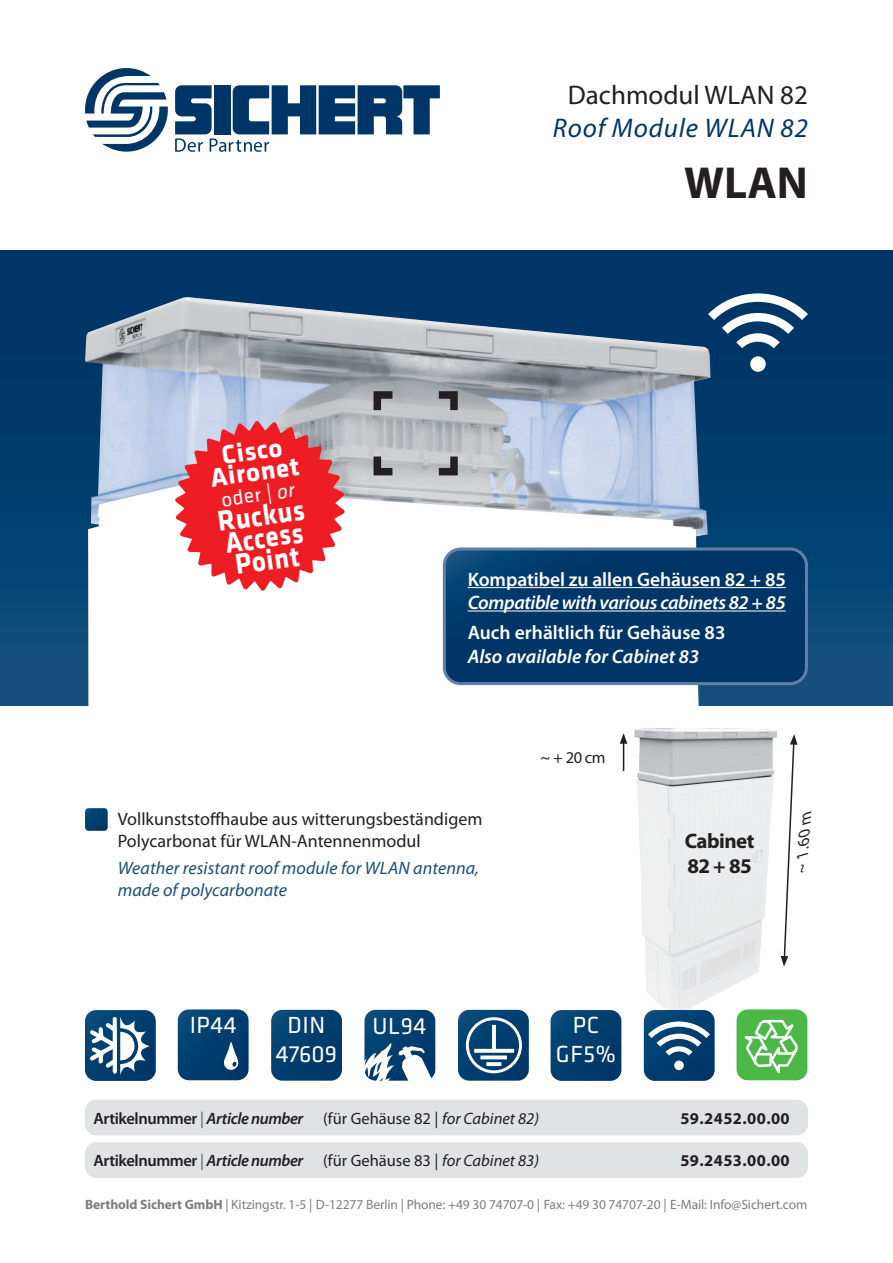
<style>
.page{position:relative;width:893px;height:1263px;background:#fff}
.page>*{position:absolute;margin:0;border:0;box-sizing:border-box;transform-origin:0 0}
.t1{font:700 45px "Myriad Pro";color:#231f20}
.t2{font:700 29.7px/22.5px "Klavika";color:#fff;scale:.91 1}
.t3{font:italic 27px "Myriad Pro";letter-spacing:.03em;color:#003667}
.t4{font:27px "Myriad Pro";color:#231f20}
.t5{font:700 27px/21px "Klavika";color:#fff;text-align:center}
.t6{font:24.15px/29px "Klavika";letter-spacing:.025em;color:#fff;text-align:center}
.t7{font:24.15px/29px "Klavika";color:#fff;text-align:center}
.t8{font:700 21px/25.2px "Myriad Pro";letter-spacing:-.025em;color:#231f20}
.t9{font:21px "Klavika";color:#fff}
.t10{font:600 19.5px "Myriad Pro";letter-spacing:-.005em;color:#fff}
.t11{font:italic 600 19.5px "Myriad Pro";letter-spacing:-.02em;color:#fff}
.t12{font:italic 600 19.5px "Myriad Pro";color:#fff}
.t13{font:18px/21.6px "Myriad Pro";color:#231f20}
.t14{font:italic 18px/21.6px "Myriad Pro";letter-spacing:.005em;color:#164f7e}
.t15{font:16.5px "Myriad Pro";color:#231f20}
.t16{font:700 16.5px "Myriad Pro";letter-spacing:.025em;color:#231f20}
.t17{font:italic 16.5px "Myriad Pro";color:#231f20}
.t18{font:13.5px "Myriad Pro";letter-spacing:-.005em;color:#7c7d83}
.s1{font-style:italic}
.s2{font-weight:600}
.s3{color:#636366}
.s4{font-weight:600;font-style:italic}
.s5{font-weight:700}
</style>
<div class="page">
<div style="left:0;top:251px;width:893px;height:455px;background:linear-gradient(to bottom,#003162,#0f4f7e)"></div>
<img style="left:85px;top:297px;width:625px;height:409px">
<svg style="left:88px;top:485px;width:619px;height:286px"></svg>
<div style="left:750px;top:356px;width:16px;height:16px;background:#fff;border-radius:50%"></div>
<svg style="left:708px;top:293px;width:100px;height:55px"></svg>
<svg style="left:370px;top:449px;width:30px;height:30px"></svg>
<svg style="left:431px;top:449px;width:30px;height:30px"></svg>
<svg style="left:431px;top:387px;width:30px;height:31px"></svg>
<svg style="left:370px;top:387px;width:30px;height:31px"></svg>
<hr style="left:623px;top:741px;width:1px;height:30px;background:#231f20">
<svg style="left:620px;top:733px;width:7px;height:11px"></svg>
<img style="left:634px;top:728px;width:143px;height:43px">
<svg style="left:444px;top:549px;width:362px;height:135px;background:#023869"></svg>
<div style="left:443px;top:547px;width:365px;height:138px;border:3px solid #6180a7;border-radius:16px"></div>
<hr style="left:468px;top:587px;width:318px;height:1px;background:#fff">
<hr style="left:468px;top:610px;width:318px;height:1px;background:#fff">
<div style="left:736px;top:1009px;width:71px;height:71px;background:#4cb848;border-radius:11px"></div>
<svg style="left:551px;top:1010px;width:70px;height:71px;background:#064271"></svg>
<svg style="left:271px;top:1010px;width:71px;height:71px;background:#084372"></svg>
<svg style="left:458px;top:1010px;width:71px;height:71px;background:#18507b"></svg>
<div style="left:466px;top:1017px;width:56px;height:56px;border:3px solid #fff;border-radius:50%"></div>
<svg style="left:492px;top:1025px;width:4px;height:24px"></svg>
<svg style="left:474px;top:1049px;width:40px;height:4px"></svg>
<svg style="left:480px;top:1055px;width:27px;height:4px"></svg>
<svg style="left:486px;top:1062px;width:15px;height:4px"></svg>
<svg style="left:364px;top:1010px;width:72px;height:71px"></svg>
<svg style="left:85px;top:808px;width:23px;height:23px"></svg>
<svg style="left:85px;top:1010px;width:71px;height:71px"></svg>
<svg style="left:178px;top:1009px;width:71px;height:71px;background:#144d79"></svg>
<svg style="left:635px;top:734px;width:164px;height:347px"></svg>
<svg style="left:169px;top:415px;width:181px;height:181px"></svg>
<svg style="left:85px;top:68px;width:83px;height:84px"></svg>
<svg style="left:175px;top:85px;width:265px;height:67px"></svg>
<div style="left:85px;top:1100px;width:723px;height:35px;background:#e1e2e4;border-radius:11px"></div>
<div style="left:85px;top:1142px;width:723px;height:36px;background:#e1e2e4;border-radius:11px"></div>
<h3 class="t4" style="left:568px;top:79px;width:241px">Dachmodul WLAN 82</h3>
<h3 class="t3" style="left:553px;top:111px;width:256px">Roof Module WLAN 82</h3>
<h3 class="t5" style="left:206px;top:447px;width:91px;rotate:-8deg">Cisco<br>Aironet</h3>
<p class="t9" style="left:220px;top:489px;width:76px;rotate:-8deg">oder | <span class="s1">or</span></p>
<h2 class="t2" style="left:216px;top:511px;width:98px;rotate:-8deg">Ruckus<br>Access<br>Point</h2>
<h1 class="t1" style="left:684px;top:154px;width:125px">WLAN</h1>
<p class="t10" style="left:468px;top:567px;width:320px">Kompatibel zu allen Gehäusen 82 + 85</p>
<p class="t11" style="left:468px;top:590px;width:320px">Compatible with various cabinets 82 + 85</p>
<p class="t10" style="left:468px;top:620px;width:259px">Auch erhältlich für Gehäuse 83</p>
<p class="t12" style="left:468px;top:644px;width:233px">Also available for Cabinet 83</p>
<p class="t15" style="left:541px;top:747px;width:66px">~ + 20 cm</p>
<p class="t13" style="left:118px;top:808px;width:366px">Vollkunststoffhaube aus witterungsbeständigem<br>Polycarbonat für WLAN-Antennenmodul</p>
<p class="t14" style="left:118px;top:857px;width:363px">Weather resistant roof module for WLAN antenna, made of polycarbonate</p>
<h3 class="t6" style="left:190px;top:1011px;width:49px">IP44</h3>
<h3 class="t6" style="left:373px;top:1011px;width:55px">UL94</h3>
<h3 class="t7" style="left:276px;top:1011px;width:63px">DIN<br>47609</h3>
<h3 class="t6" style="left:556px;top:1011px;width:61px">PC<br>GF5%</h3>
<p class="t8" style="left:685px;top:828px;width:71px">Cabinet<br>82 + 85</p>
<p class="t17" style="left:791px;top:871px;width:64px;rotate:-86deg">~ 1.60 m</p>
<p class="t15" style="left:94px;top:1108px;width:447px"><span class="s2">Artikelnummer</span> <span class="s3">|</span> <span class="s4">Article number</span> (für Gehäuse 82 | <span class="s1">for Cabinet 82)</span></p>
<p class="t16" style="left:680px;top:1107px;width:111px">59.2452.00.00</p>
<p class="t15" style="left:94px;top:1151px;width:447px"><span class="s2">Artikelnummer</span> <span class="s3">|</span> <span class="s4">Article number</span> (für Gehäuse 83 | <span class="s1">for Cabinet 83)</span></p>
<p class="t16" style="left:680px;top:1150px;width:111px">59.2453.00.00</p>
<p class="t18" style="left:85px;top:1196px;width:724px"><span class="s5">Berthold Sichert GmbH</span> | Kitzingstr. 1-5 | D-12277 Berlin | Phone: +49 30 74707-0 | Fax: +49 30 74707-20 | E-Mail: Info@Sichert.com</p>
</div>
